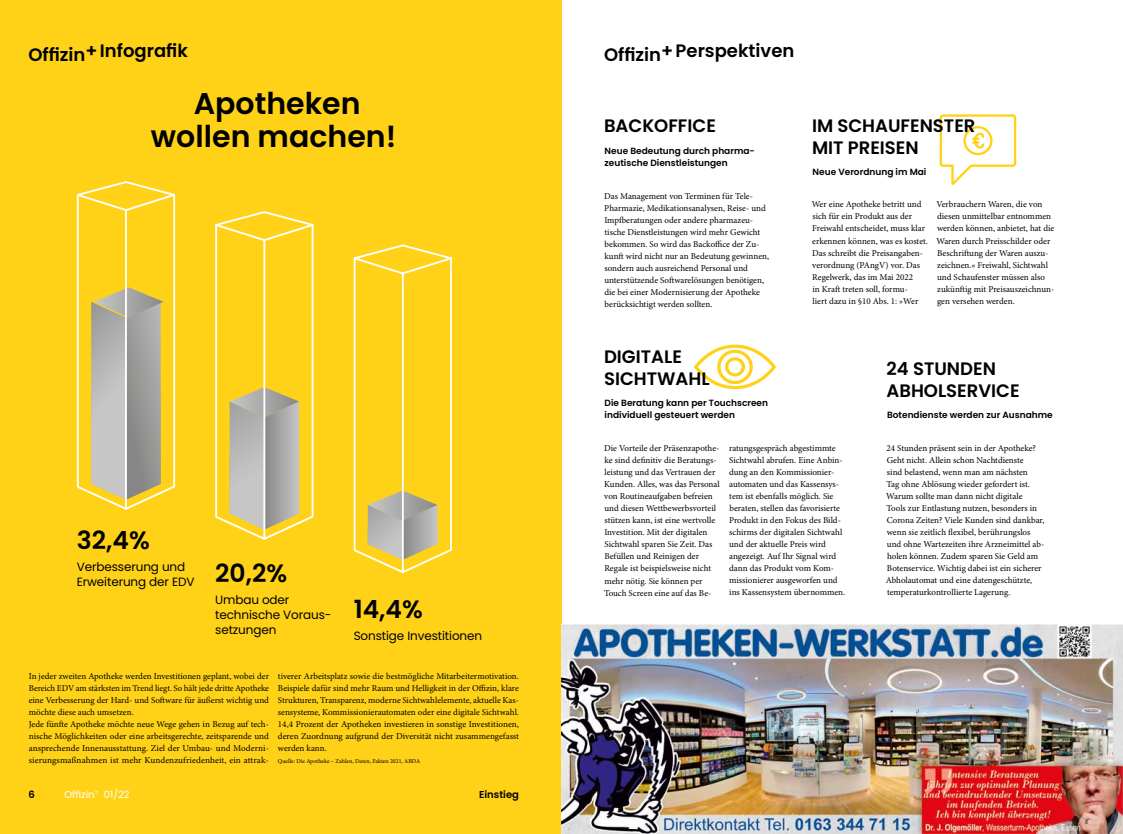
<style>
.page{position:relative;width:1123px;height:834px;background:#fff}
.page>*{position:absolute;margin:0;border:0;box-sizing:border-box;transform-origin:0 0}
.t1{font:600 30px/33px "Poppins";color:#000;text-align:center}
.t2{font:600 25px "Poppins";color:#000}
.t3{font:600 18px/22px "Poppins";color:#000}
.t4{font:12px/15px "Poppins";letter-spacing:-.01em;color:#000}
.t5{font:10px "Poppins";color:#fff}
.t6{font:600 10px "Poppins";color:#000}
.t7{font:9px/12px "Minion Pro";color:#000}
.t8{font:600 9px/12px "Poppins";color:#000}
.t9{font:6px "Minion Pro";color:#000}
</style>
<div class="page">
<svg style="left:694px;top:344px;width:82px;height:45px"></svg>
<div style="left:0;top:0;width:561px;height:833px;background:#ffd218"></div>
<svg style="left:76px;top:181px;width:100px;height:329px"></svg>
<svg style="left:215px;top:211px;width:99px;height:329px"></svg>
<svg style="left:353px;top:244px;width:99px;height:329px"></svg>
<img style="left:561px;top:624px;width:562px;height:209px">
<svg style="left:939px;top:114px;width:78px;height:71px"></svg>
<h3 class="t3" style="left:28px;top:40px;width:161px">Offizin+Infografik</h3>
<h1 class="t1" style="left:151px;top:87px;width:247px">Apotheken wollen machen!</h1>
<h2 class="t2" style="left:77px;top:525px;width:74px">32,4%</h2>
<h3 class="t4" style="left:77px;top:559px;width:119px">Verbesserung und<br>Erweiterung der EDV</h3>
<h2 class="t2" style="left:215px;top:558px;width:73px">20,2%</h2>
<h3 class="t4" style="left:215px;top:592px;width:118px">Umbau oder technische Voraus&shy;setzungen</h3>
<h2 class="t2" style="left:354px;top:594px;width:71px">14,4%</h2>
<h3 class="t4" style="left:354px;top:628px;width:130px">Sonstige Investitionen</h3>
<p class="t7" style="left:29px;top:670px;width:242px">In jeder zweiten Apotheke werden Investitionen geplant, wobei der Bereich EDV am stärksten im Trend liegt. So hält jede dritte Apotheke eine Verbesserung der Hard- und Software für äußerst wichtig und möchte diese auch umsetzen.<br>Jede fünfte Apotheke möchte neue Wege gehen in Bezug auf tech&shy;nische Möglichkeiten oder eine arbeitsgerechte, zeitsparende und ansprechende Innenausstattung. Ziel der Umbau- und Moderni&shy;sierungsmaßnahmen ist mehr Kundenzufriedenheit, ein attrak-</p>
<p class="t7" style="left:278px;top:670px;width:243px;text-align:justify">tiverer Arbeitsplatz sowie die bestmögliche Mitarbeitermotivation.<br>Beispiele dafür sind mehr Raum und Helligkeit in der Offizin, klare Strukturen, Transparenz, moderne Sichtwahlelemente, aktuelle Kas&shy;sensysteme, Kommissionierautomaten oder eine digitale Sichtwahl.<br>14,4 Prozent der Apotheken investieren in sonstige Investitionen, deren Zuordnung aufgrund der Diversität nicht zusammengefasst werden kann.</p>
<p class="t9" style="left:278px;top:757px;width:144px">Quelle: Die Apotheke – Zahlen, Daten, Fakten 2021, ABDA</p>
<p class="t6" style="left:28px;top:788px;width:8px">6</p>
<p class="t5" style="left:64px;top:788px;width:67px">Offizin<sup>+</sup> 01/22</p>
<p class="t6" style="left:479px;top:788px;width:41px">Einstieg</p>
<h3 class="t3" style="left:604px;top:40px;width:192px">Offizin+Perspektiven</h3>
<h3 class="t3" style="left:604px;top:115px;width:113px">BACKOFFICE</h3>
<p class="t8" style="left:604px;top:145px;width:152px">Neue Bedeutung durch pharma&shy;zeutische Dienstleistungen</p>
<p class="t7" style="left:604px;top:190px;width:166px">Das Management von Terminen für Tele-Pharmazie, Medikationsanalysen, Reise- und Impfberatungen oder andere pharmazeu&shy;tische Dienstleistungen wird mehr Gewicht bekommen. So wird das Backoffice der Zu&shy;kunft wird nicht nur an Bedeutung gewinnen, sondern auch ausreichend Personal und unterstützende Softwarelösungen benötigen, die bei einer Modernisierung der Apotheke berücksichtigt werden sollten.</p>
<h3 class="t3" style="left:812px;top:115px;width:165px">IM SCHAUFENSTER<br>MIT PREISEN</h3>
<p class="t8" style="left:812px;top:166px;width:115px">Neue Verordnung im Mai</p>
<p class="t7" style="left:811px;top:199px;width:118px">Wer eine Apotheke betritt und sich für ein Produkt aus der<br>Freiwahl entscheidet, muss klar erkennen können, was es kostet.<br>Das schreibt die Preisangaben&shy;verordnung (PAngV) vor. Das<br>Regelwerk, das im Mai 2022<br>in Kraft treten soll, formu-<br>liert dazu in §10 Abs. 1: »Wer</p>
<p class="t7" style="left:936px;top:199px;width:119px">Verbrauchern Waren, die von diesen unmittelbar entnommen werden können, anbietet, hat die<br>Waren durch Preisschilder oder<br>Beschriftung der Waren auszu&shy;zeichnen.« Freiwahl, Sichtwahl und Schaufenster müssen also zukünftig mit Preisauszeichnun&shy;gen versehen werden.</p>
<h3 class="t3" style="left:604px;top:345px;width:107px">DIGITALE<br>SICHTWAHL</h3>
<p class="t8" style="left:604px;top:397px;width:165px">Die Beratung kann per Touchscreen individuell gesteuert werden</p>
<p class="t7" style="left:604px;top:442px;width:117px">Die Vorteile der Präsenzapothe&shy;ke sind definitiv die Beratungs&shy;leistung und das Vertrauen der<br>Kunden. Alles, was das Personal von Routineaufgaben befreien und diesen Wettbewerbsvorteil stützen kann, ist eine wertvolle<br>Investition. Mit der digitalen<br>Sichtwahl sparen Sie Zeit. Das<br>Befüllen und Reinigen der<br>Regale ist beispielsweise nicht mehr nötig. Sie können per<br>Touch Screen eine auf das Be-</p>
<p class="t7" style="left:729px;top:442px;width:118px">ratungsgespräch abgestimmte<br>Sichtwahl abrufen. Eine Anbin&shy;dung an den Kommissionier&shy;automaten und das Kassensys&shy;tem ist ebenfalls möglich. Sie beraten, stellen das favorisierte<br>Produkt in den Fokus des Bild&shy;schirms der digitalen Sichtwahl und der aktuelle Preis wird angezeigt. Auf Ihr Signal wird dann das Produkt vom Kom&shy;missionierer ausgeworfen und ins Kassensystem übernommen.</p>
<h3 class="t3" style="left:886px;top:358px;width:135px">24 STUNDEN<br>ABHOLSERVICE</h3>
<p class="t8" style="left:887px;top:409px;width:167px">Botendienste werden zur Ausnahme</p>
<p class="t7" style="left:885px;top:442px;width:160px">24 Stunden präsent sein in der Apotheke?<br>Geht nicht. Allein schon Nachtdienste<br>sind belastend, wenn man am nächsten<br>Tag ohne Ablösung wieder gefordert ist.<br>Warum sollte man dann nicht digitale<br>Tools zur Entlastung nutzen, besonders in Corona Zeiten? Viele Kunden sind dankbar, wenn sie zeitlich flexibel, berührungslos und ohne Wartezeiten ihre Arzneimittel ab&shy;holen können. Zudem sparen Sie Geld am Botenservice. Wichtig dabei ist ein sicherer Abholautomat und eine datengeschützte, temperaturkontrollierte Lagerung.</p>
</div>
